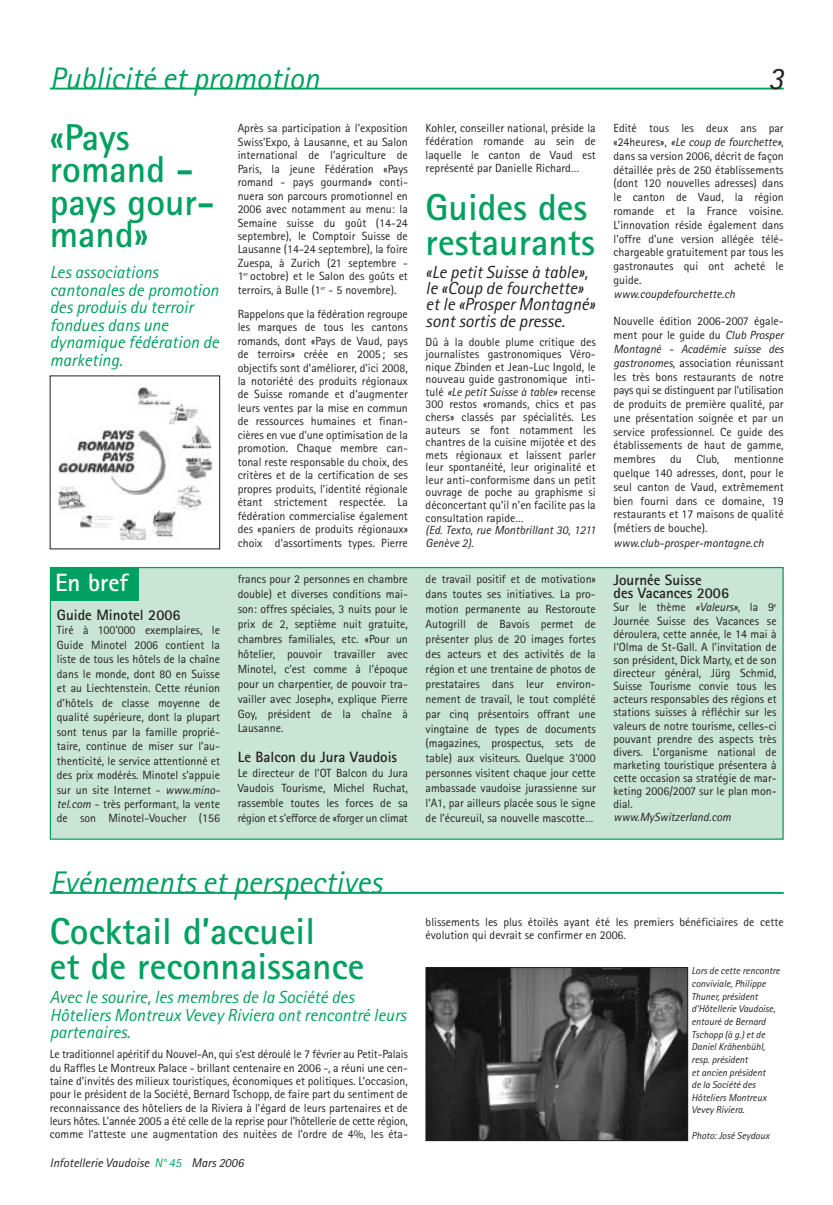
<style>
.page{position:relative;width:833px;height:1205px;background:#fff}
.page>*{position:absolute;margin:0;border:0;box-sizing:border-box;transform-origin:0 0}
.t1{font:700 37.5px/32.5px "Rotis Sans Serif";color:#00a060}
.t2{font:italic 31.25px "Rotis Sans Serif";color:#00a060}
.t3{font:italic 31.25px "Rotis Sans Serif";color:#231f1f}
.t4{font:700 25px "Rotis Sans Serif";color:#fff}
.t5{font:italic 17.5px/17.5px "Rotis Sans Serif";color:#00a060}
.t6{font:italic 17.5px/16.4px "Rotis Sans Serif";color:#231f1f}
.t7{font:700 15px/13.1px "Rotis Sans Serif";color:#231f1f}
.t8{font:italic 12.5px "Rotis Sans Serif";color:#231f1f}
.t9{font:11.88px/15px "Rotis Sans Serif";color:#231f1f;text-align:justify}
.t10{font:italic 11.88px/12.6px "Rotis Sans Serif";color:#231f1f}
.t11{font:italic 10px/12.6px "Rotis Sans Serif";color:#231f1f}
.s1{font-style:italic}
.s2{color:#00a060}
</style>
<div class="page">
<div style="left:50px;top:568px;width:733px;height:271px;background:#c9e5d6"></div>
<div style="left:50px;top:567px;width:88px;height:34px;background:#00a060"></div>
<hr style="left:50px;top:892px;width:733px;height:2px;background:#00a060">
<hr style="left:50px;top:88px;width:733px;height:2px;background:#00a060">
<img style="left:57px;top:387px;width:156px;height:153px">
<img style="left:427px;top:969px;width:259px;height:170px">
<div style="left:425px;top:967px;width:263px;height:174px;border:1px solid #231f1f"></div>
<h2 class="t2" style="left:50px;top:67px;width:271px">Publicité et promotion</h2>
<h1 class="t1" style="left:50px;top:125px;width:166px">«Pays romand - pays gour&shy;mand»</h1>
<h3 class="t5" style="left:50px;top:265px;width:171px">Les associations cantonales de promotion des produis du terroir fondues dans une dynamique fédération de marketing.</h3>
<h3 class="t4" style="left:55px;top:574px;width:75px">En bref</h3>
<p class="t7" style="left:57px;top:610px;width:125px">Guide Minotel 2006</p>
<p class="t9" style="left:57px;top:624px;width:165px;line-height:14.5px">Tiré à 100'000 exemplaires, le Guide Minotel 2006 contient la liste de tous les hôtels de la chaîne dans le monde, dont 80 en Suisse et au Liechtenstein. Cette réunion d’hôtels de classe moyenne de qualité supérieure, dont la plupart sont tenus par la famille proprié&shy;taire, continue de miser sur l’au&shy;thenticité, le service attentionné et des prix modérés. Minotel s’appuie sur un site Internet - <span class="s1">www.mino&shy;tel.com</span> - très performant, la vente de son Minotel-Voucher (156</p>
<p class="t9" style="left:238px;top:123px;width:172px;line-height:13.5px">Après sa participation à l’exposition Swiss’Expo, à Lausanne, et au Salon international de l’agriculture de Paris, la jeune Fédération «Pays romand - pays gourmand» conti&shy;nuera son parcours promotionnel en 2006 avec notamment au menu: la Semaine suisse du goût (14-24 septembre), le Comptoir Suisse de Lausanne (14-24 septembre), la foire Zuespa, à Zurich (21 septembre - 1<sup>er</sup> octobre) et le Salon des goûts et terroirs, à Bulle (1<sup>er</sup> - 5 novembre).</p>
<p class="t9" style="left:238px;top:308px;width:172px;line-height:13.5px">Rappelons que la fédération regroupe les marques de tous les cantons romands, dont «Pays de Vaud, pays de terroirs» créée en 2005; ses objectifs sont d’améliorer, d’ici 2008, la notoriété des produits régionaux de Suisse romande et d’augmenter leurs ventes par la mise en commun de ressources humaines et finan&shy;cières en vue d’une optimisation de la promotion. Chaque membre can&shy;tonal reste responsable du choix, des critères et de la certification de ses propres produits, l’identité régionale étant strictement respectée. La fédération commercialise également des «paniers de produits régionaux» choix d’assortiments types. Pierre</p>
<p class="t9" style="left:238px;top:572px;width:172px">francs pour 2 personnes en chambre double) et diverses conditions mai&shy;son: offres spéciales, 3 nuits pour le prix de 2, septième nuit gratuite, chambres familiales, etc. «Pour un hôtelier, pouvoir travailler avec Minotel, c’est comme à l’époque pour un charpentier, de pouvoir tra&shy;vailler avec Joseph», explique Pierre Goy, président de la chaîne à Lausanne.</p>
<p class="t7" style="left:238px;top:752px;width:161px">Le Balcon du Jura Vaudois</p>
<p class="t9" style="left:238px;top:767px;width:172px">Le directeur de l’OT Balcon du Jura Vaudois Tourisme, Michel Ruchat, rassemble toutes les forces de sa région et s’efforce de «forger un climat</p>
<p class="t9" style="left:425px;top:123px;width:172px;line-height:13.2px">Kohler, conseiller national, préside la fédération romande au sein de laquelle le canton de Vaud est représenté par Danielle Richard…</p>
<h1 class="t1" style="left:425px;top:194px;width:171px;line-height:35.1px">Guides des restaurants</h1>
<h3 class="t6" style="left:425px;top:265px;width:171px">«Le petit Suisse à table», le «Coup de fourchette» et le «Prosper Montagné» sont sortis de presse.</h3>
<p class="t9" style="left:425px;top:336px;width:172px;line-height:12.6px">Dû à la double plume critique des journalistes gastronomiques Véro&shy;nique Zbinden et Jean-Luc Ingold, le nouveau guide gastronomique inti&shy;tulé <span class="s1">«Le petit Suisse à table»</span> recense 300 restos «romands, chics et pas chers» classés par spécialités. Les auteurs se font notamment les chantres de la cuisine mijotée et des mets régionaux et laissent parler leur spontanéité, leur originalité et leur anti-conformisme dans un petit ouvrage de poche au graphisme si déconcertant qu’il n’en facilite pas la consultation rapide…</p>
<p class="t10" style="left:425px;top:525px;width:172px">(Ed. Texto, rue Montbrillant 30, 1211<br>Genève 2).</p>
<h2 class="t3" style="left:768px;top:67px;width:17px">3</h2>
<p class="t9" style="left:613px;top:123px;width:172px;line-height:13.8px">Edité tous les deux ans par «24heures», <span class="s1">«Le coup de fourchette»</span>, dans sa version 2006, décrit de façon détaillée près de 250 établissements (dont 120 nouvelles adresses) dans le canton de Vaud, la région romande et la France voisine.<br>L’innovation réside également dans l’offre d’une version allégée télé&shy;chargeable gratuitement par tous les gastronautes qui ont acheté le guide.</p>
<p class="t10" style="left:613px;top:289px;width:123px">www.coupdefourchette.ch</p>
<p class="t9" style="left:613px;top:316px;width:172px;line-height:13.8px">Nouvelle édition 2006-2007 égale&shy;ment pour le guide du <span class="s1">Club Prosper Montagné - Académie suisse des gastronomes</span>, association réunissant les très bons restaurants de notre pays qui se distinguent par l’utilisation de produits de première qualité, par une présentation soignée et par un service professionnel. Ce guide des établissements de haut de gamme, membres du Club, mentionne quelque 140 adresses, dont, pour le seul canton de Vaud, extrêmement bien fourni dans ce domaine, 19 restaurants et 17 maisons de qualité (métiers de bouche).</p>
<p class="t10" style="left:613px;top:538px;width:152px">www.club-prosper-montagne.ch</p>
<p class="t9" style="left:425px;top:572px;width:172px">de travail positif et de motivation» dans toutes ses initiatives. La pro&shy;motion permanente au Restoroute Autogrill de Bavois permet de présenter plus de 20 images fortes des acteurs et des activités de la région et une trentaine de photos de prestataires dans leur environ&shy;nement de travail, le tout complété par cinq présentoirs offrant une vingtaine de types de documents (magazines, prospectus, sets de table) aux visiteurs. Quelque 3'000 personnes visitent chaque jour cette ambassade vaudoise jurassienne sur l’A1, par ailleurs placée sous le signe de l’écureuil, sa nouvelle mascotte…</p>
<p class="t7" style="left:613px;top:575px;width:117px">Journée Suisse<br>des Vacances 2006</p>
<p class="t9" style="left:613px;top:602px;width:165px;line-height:13.1px">Sur le thème <span class="s1">«Valeurs»</span>, la 9<sup>e </sup>Journée Suisse des Vacances se déroulera, cette année, le 14 mai à l’Olma de St-Gall. A l’invitation de son président, Dick Marty, et de son directeur général, Jürg Schmid, Suisse Tourisme convie tous les acteurs responsables des régions et stations suisses à réfléchir sur les valeurs de notre tourisme, celles-ci pouvant prendre des aspects très divers. L’organisme national de marketing touristique présentera à cette occasion sa stratégie de mar&shy;keting 2006/2007 sur le plan mon&shy;dial.</p>
<p class="t10" style="left:613px;top:812px;width:119px">www.MySwitzerland.com</p>
<h2 class="t2" style="left:50px;top:872px;width:333px">Evénements et perspectives</h2>
<h1 class="t1" style="left:50px;top:917px;width:316px;line-height:35.2px">Cocktail d’accueil<br>et de reconnaissance</h1>
<h3 class="t5" style="left:50px;top:990px;width:358px">Avec le sourire, les membres de la Société des<br>Hôteliers Montreux Vevey Riviera ont rencontré leurs partenaires.</h3>
<p class="t9" style="left:50px;top:1049px;width:359px;line-height:13.4px">Le traditionnel apéritif du Nouvel-An, qui s’est déroulé le 7 février au Petit-Palais du Raffles Le Montreux Palace - brillant centenaire en 2006 -, a réuni une cen&shy;taine d’invités des milieux touristiques, économiques et politiques. L’occasion, pour le président de la Société, Bernard Tschopp, de faire part du sentiment de reconnaissance des hôteliers de la Riviera à l’égard de leurs partenaires et de leurs hôtes. L’année 2005 a été celle de la reprise pour l’hôtellerie de cette région, comme l’atteste une augmentation des nuitées de l’ordre de 4%, les éta-</p>
<p class="t8" style="left:50px;top:1159px;width:195px">Infotellerie Vaudoise <span class="s2">N° 45</span> Mars 2006</p>
<p class="t9" style="left:425px;top:917px;width:359px;line-height:13.1px">blissements les plus étoilés ayant été les premiers bénéficiaires de cette évolution qui devrait se confirmer en 2006.</p>
<p class="t11" style="left:691px;top:966px;width:90px">Lors de cette rencontre conviviale, Philippe<br>Thuner, président d’Hôtellerie Vaudoise, entouré de Bernard<br>Tschopp (à g.) et de<br>Daniel Krähenbühl, resp. président<br>et ancien président<br>de la Société des<br>Hôteliers Montreux<br>Vevey Riviera.</p>
<p class="t11" style="left:691px;top:1130px;width:79px">Photo: José Seydoux</p>
</div>
